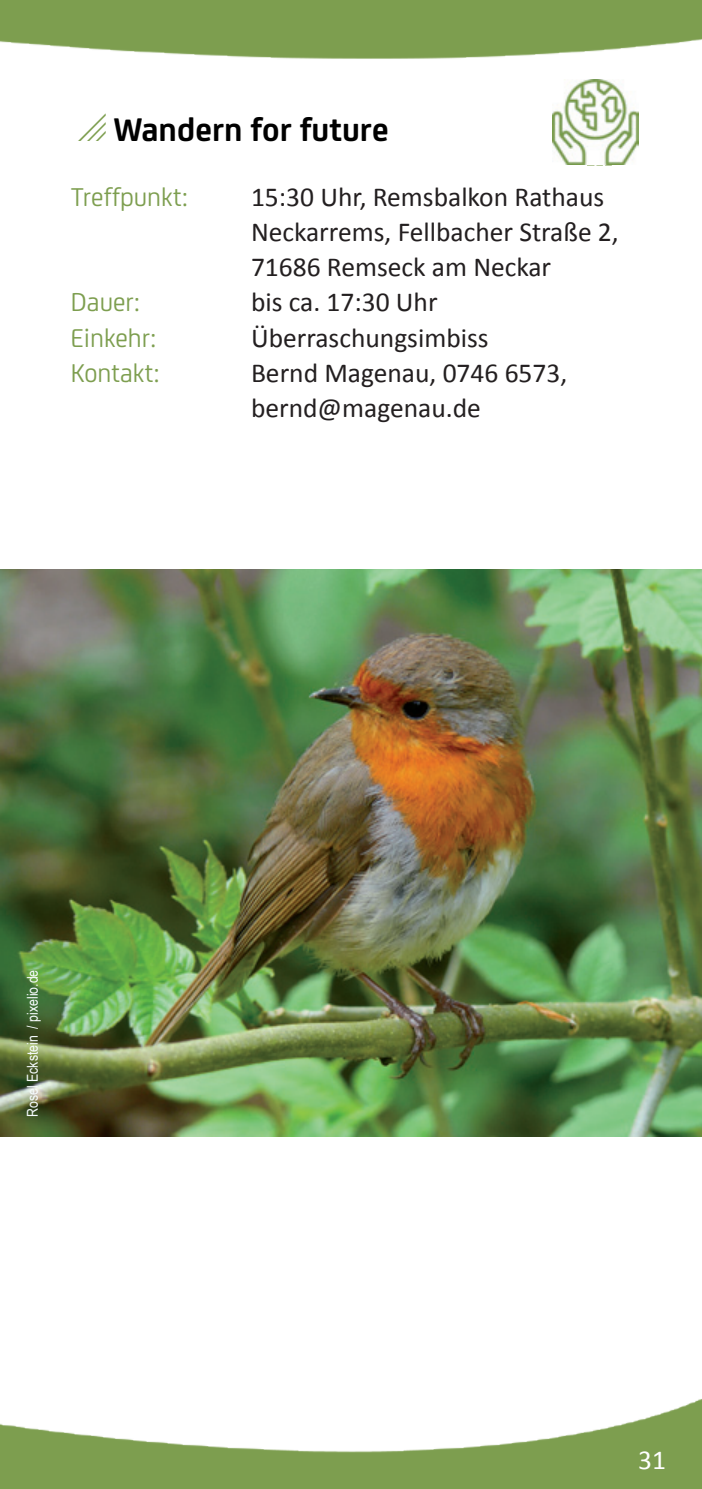
<style>
.page{position:relative;width:702px;height:1489px;background:#fff}
.page>*{position:absolute;margin:0;border:0;box-sizing:border-box;transform-origin:0 0}
.t1{font:700 35px "FS Joey";color:#000}
.t2{font:27.5px/35px "Calibri";color:#231f20}
.t3{font:27.5px "FS Joey";color:#7d9e4f}
.t4{font:27.5px "Calibri";color:#fff}
.t5{font:15px "Arial Narrow";color:#f6fbfd}
.s1{color:#7d9e4f}
</style>
<div class="page">
<img style="left:0;top:1399px;width:702px;height:89px">
<img style="left:0;top:1px;width:702px;height:58px">
<hr style="left:0;top:0;width:702px;height:1px;background:#7d9e4f">
<img style="left:0;top:569px;width:702px;height:567px">
<img style="left:552px;top:79px;width:86px;height:86px">
<svg style="left:586px;top:83px;width:48px;height:82px"></svg>
<p class="t1" style="left:71px;top:103px;width:319px"><span class="s1">□</span> Wandern for future</p>
<p class="t3" style="left:71px;top:178px;width:119px">Treffpunkt:</p>
<p class="t2" style="left:251px;top:180px;width:369px">15:30 Uhr, Remsbalkon Rathaus<br>Neckarrems, Fellbacher Straße 2,<br>71686 Remseck am Neckar</p>
<p class="t3" style="left:71px;top:283px;width:71px">Dauer:</p>
<p class="t2" style="left:251px;top:285px;width:188px">bis ca. 17:30 Uhr</p>
<p class="t3" style="left:71px;top:318px;width:87px">Einkehr:</p>
<p class="t2" style="left:251px;top:320px;width:239px">Überraschungsimbiss</p>
<p class="t3" style="left:71px;top:353px;width:90px">Kontakt:</p>
<p class="t2" style="left:251px;top:355px;width:318px">Bernd Magenau, 0746 6573, bernd@magenau.de</p>
<p class="t5" style="left:22px;top:1116px;width:148px;rotate:-90deg">Rosel Eckstein / pixelio.de</p>
<p class="t4" style="left:638px;top:1442px;width:29px">31</p>
</div>
